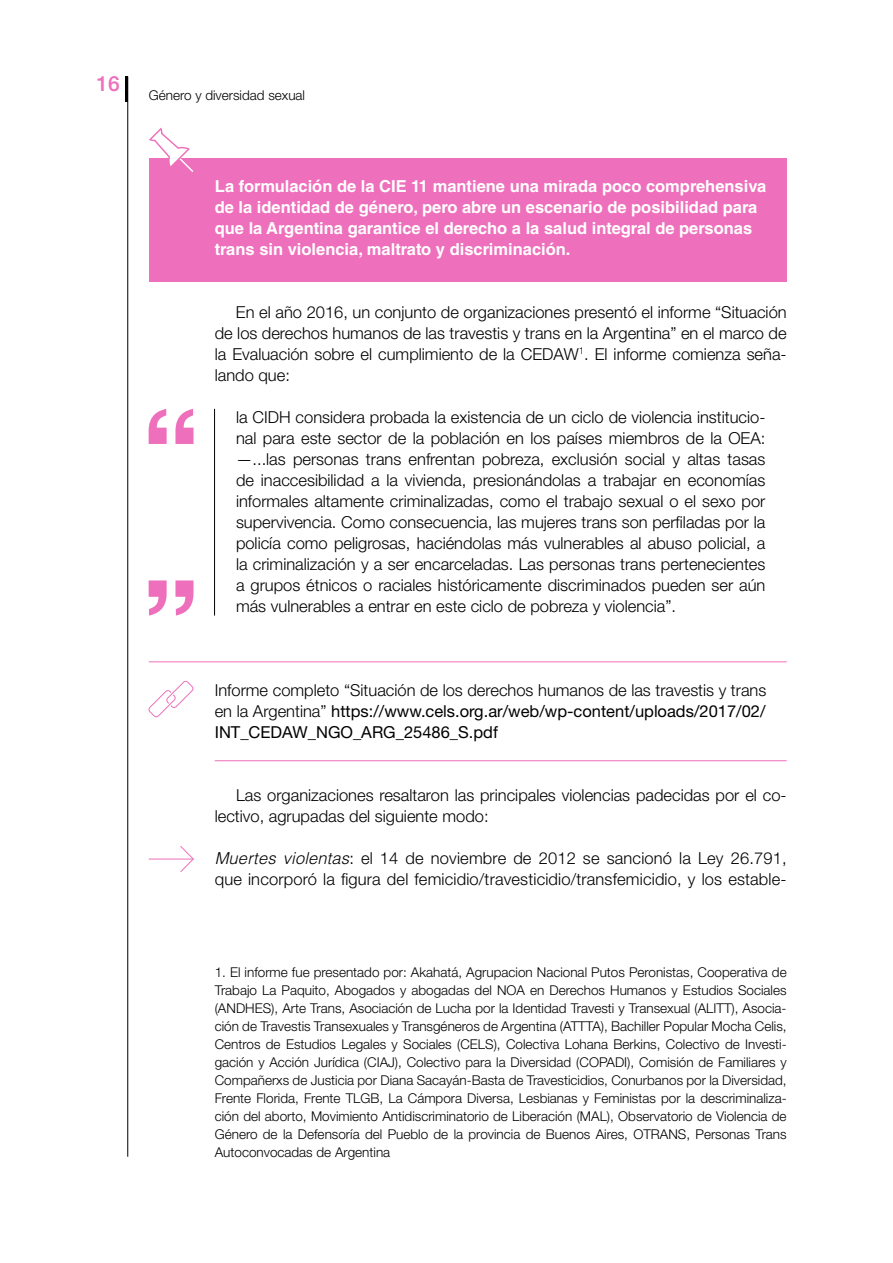
<style>
.page{position:relative;width:893px;height:1263px;background:#fff}
.page>*{position:absolute;margin:0;border:0;box-sizing:border-box;transform-origin:0 0}
.t1{font:500 21px "Helvetica Neue";color:#ee6fbb}
.t2{font:300 16.5px/21px "Helvetica Neue LT Std";color:#000;text-align:justify}
.t3{font:700 16.5px/21px "Helvetica LT Std";color:#fff}
.t4{font:16.5px/21px "Helvetica Neue LT Std";color:#000;text-align:justify}
.t5{font:300 13.5px/18px "Helvetica Neue LT Std";color:#000;text-align:justify}
.t6{font:300 13.5px "Helvetica Neue";color:#000}
.s1{font-weight:300}
.s2{font-family:"Helvetica LT Std";font-style:italic}
</style>
<div class="page">
<hr style="left:127px;top:77px;width:1px;height:1080px;background:#000">
<hr style="left:126px;top:77px;width:2px;height:25px;background:#000">
<div style="left:149px;top:158px;width:638px;height:123px;background:#ee6fbb"></div>
<svg style="left:149px;top:128px;width:44px;height:44px"></svg>
<svg style="left:149px;top:409px;width:44px;height:35px"></svg>
<svg style="left:149px;top:580px;width:44px;height:35px"></svg>
<hr style="left:214px;top:409px;width:1px;height:206px;background:#000">
<hr style="left:149px;top:662px;width:638px;height:1px;background:#ee6fbb">
<hr style="left:215px;top:760px;width:572px;height:1px;background:#ee6fbb">
<svg style="left:148px;top:680px;width:46px;height:37px"></svg>
<hr style="left:149px;top:859px;width:44px;height:1px;background:#ee6fbb">
<svg style="left:180px;top:846px;width:14px;height:26px"></svg>
<p class="t1" style="left:96px;top:71px;width:25px">16</p>
<p class="t6" style="left:149px;top:87px;width:158px">Género y diversidad sexual</p>
<p class="t3" style="left:215px;top:175px;width:553px">La formulación de la CIE 11 mantiene una mirada poco comprehensiva de la identidad de género, pero abre un escenario de posibilidad para que la Argentina garantice el derecho a la salud integral de personas trans sin violencia, maltrato y discriminación.</p>
<p class="t2" style="left:215px;top:301px;width:573px;text-indent:21px">En el año 2016, un conjunto de organizaciones presentó el informe “Situación de los derechos humanos de las travestis y trans en la Argentina” en el marco de la Evaluación sobre el cumplimiento de la CEDAW<sup>1</sup>. El informe comienza seña&shy;lando que:</p>
<p class="t2" style="left:236px;top:406px;width:531px">la CIDH considera probada la existencia de un ciclo de violencia institucio&shy;nal para este sector de la población en los países miembros de la OEA: —...las personas trans enfrentan pobreza, exclusión social y altas tasas de inaccesibilidad a la vivienda, presionándolas a trabajar en economías informales altamente criminalizadas, como el trabajo sexual o el sexo por supervivencia. Como consecuencia, las mujeres trans son perfiladas por la policía como peligrosas, haciéndolas más vulnerables al abuso policial, a la criminalización y a ser encarceladas. Las personas trans pertenecientes a grupos étnicos o raciales históricamente discriminados pueden ser aún más vulnerables a entrar en este ciclo de pobreza y violencia”.</p>
<p class="t4" style="left:215px;top:679px;width:553px"><span class="s1">Informe completo “Situación de los derechos humanos de las travestis y trans en la Argentina”</span> https://www.cels.org.ar/web/wp-content/uploads/2017/02/ INT_CEDAW_NGO_ARG_25486_S.pdf</p>
<p class="t2" style="left:215px;top:784px;width:573px;text-indent:21px">Las organizaciones resaltaron las principales violencias padecidas por el co&shy;lectivo, agrupadas del siguiente modo:</p>
<p class="t2" style="left:215px;top:847px;width:573px"><span class="s2">Muertes violentas</span>: el 14 de noviembre de 2012 se sancionó la Ley 26.791, que incorporó la figura del femicidio/travesticidio/transfemicidio, y los estable-</p>
<p class="t5" style="left:215px;top:962px;width:573px">1. El informe fue presentado por: Akahatá, Agrupacion Nacional Putos Peronistas, Cooperativa de Trabajo La Paquito, Abogados y abogadas del NOA en Derechos Humanos y Estudios Sociales (ANDHES), Arte Trans, Asociación de Lucha por la Identidad Travesti y Transexual (ALITT), Asocia&shy;ción de Travestis Transexuales y Transgéneros de Argentina (ATTTA), Bachiller Popular Mocha Celis, Centros de Estudios Legales y Sociales (CELS), Colectiva Lohana Berkins, Colectivo de Investi&shy;gación y Acción Jurídica (CIAJ), Colectivo para la Diversidad (COPADI), Comisión de Familiares y Compañerxs de Justicia por Diana Sacayán-Basta de Travesticidios, Conurbanos por la Diversidad, Frente Florida, Frente TLGB, La Cámpora Diversa, Lesbianas y Feministas por la descriminaliza&shy;ción del aborto, Movimiento Antidiscriminatorio de Liberación (MAL), Observatorio de Violencia de Género de la Defensoría del Pueblo de la provincia de Buenos Aires, OTRANS, Personas Trans Autoconvocadas de Argentina</p>
</div>
